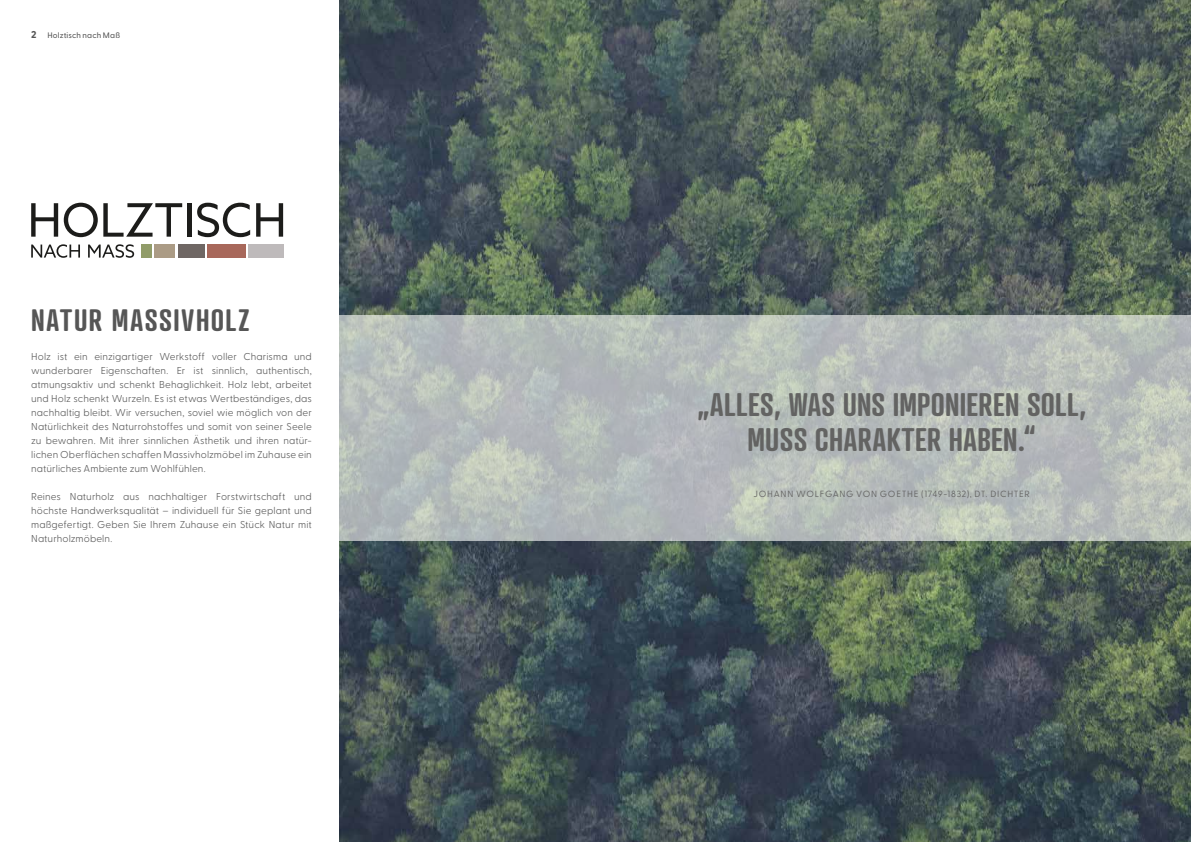
<style>
.page{position:relative;width:1191px;height:842px;background:#fff}
.page>*{position:absolute;margin:0;border:0;box-sizing:border-box;transform-origin:0 0}
.t1{font:600 31.6px/35.5px "Atrament";letter-spacing:.015em;color:#636362;text-align:center}
.t2{font:600 30px "Atrament";letter-spacing:.06em;color:#565656}
.t3{font:300 10px/14px "Greycliff CF";letter-spacing:.005em;color:#565656;text-align:justify}
.t4{font:9px "Greycliff CF";letter-spacing:.07em;color:#636362}
.t5{font:500 8px "Greycliff CF";letter-spacing:.015em;color:#565656}
.s1{font-weight:800;font-size:10px}
</style>
<div class="page">
<img style="left:339px;top:0;width:852px;height:842px">
<svg style="left:339px;top:315px;width:852px;height:226px;background:#b6bdba"></svg>
<svg style="left:31px;top:244px;width:49px;height:14px"></svg>
<svg style="left:88px;top:244px;width:46px;height:14px"></svg>
<svg style="left:31px;top:203px;width:27px;height:34px"></svg>
<svg style="left:64px;top:203px;width:118px;height:34px"></svg>
<hr style="left:187px;top:203px;width:4px;height:34px;background:#1c1c1a">
<svg style="left:197px;top:203px;width:53px;height:34px"></svg>
<svg style="left:256px;top:203px;width:27px;height:34px"></svg>
<div style="left:141px;top:244px;width:10px;height:14px;background:#919c69"></div>
<div style="left:154px;top:244px;width:21px;height:14px;background:#ab9b85"></div>
<div style="left:178px;top:244px;width:26px;height:14px;background:#6f6764"></div>
<div style="left:248px;top:244px;width:36px;height:14px;background:#bebabb"></div>
<div style="left:207px;top:244px;width:38px;height:14px;background:#a8685b"></div>
<p class="t5" style="left:31px;top:30px;width:90px"><span class="s1">2</span> Holztisch nach Maß</p>
<h2 class="t2" style="left:31px;top:302px;width:220px">NATUR MASSIVHOLZ</h2>
<p class="t3" style="left:31px;top:350px;width:282px">Holz ist ein einzigartiger Werkstoff voller Charisma und wunderbarer Eigenschaften. Er ist sinnlich, authentisch, atmungsaktiv und schenkt Behaglichkeit. Holz lebt, arbeitet und Holz schenkt Wurzeln. Es ist etwas Wertbeständiges, das nachhaltig bleibt. Wir versuchen, soviel wie möglich von der Natürlichkeit des Naturrohstoffes und somit von seiner Seele zu bewahren. Mit ihrer sinnlichen Ästhetik und ihren natür&shy;lichen Oberflächen schaffen Massivholzmöbel im Zuhause ein natürliches Ambiente zum Wohlfühlen.</p>
<p class="t3" style="left:31px;top:490px;width:282px">Reines Naturholz aus nachhaltiger Forstwirtschaft und höchste Handwerksqualität – individuell für Sie geplant und maßgefertigt. Geben Sie Ihrem Zuhause ein Stück Natur mit Naturholzmöbeln.</p>
<h1 class="t1" style="left:697px;top:386px;width:391px">„ALLES, WAS UNS IMPONIEREN SOLL,<br>MUSS CHARAKTER HABEN.“</h1>
<p class="t4" style="left:753px;top:488px;width:278px">JOHANN WOLFGANG VON GOETHE (1749-1832), DT. DICHTER</p>
</div>
